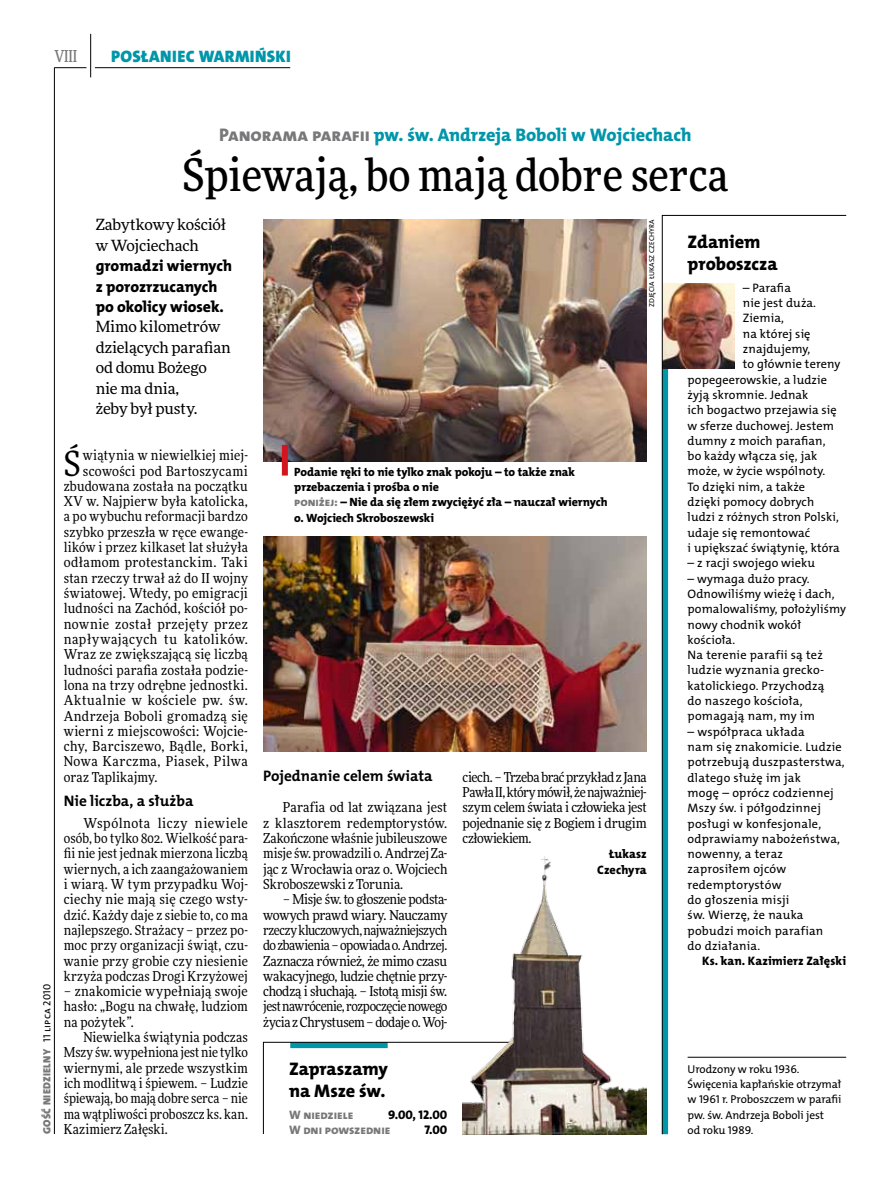
<style>
.page{position:relative;width:893px;height:1191px;background:#fff}
.page>*{position:absolute;margin:0;border:0;box-sizing:border-box;transform-origin:0 0}
.t1{font:500 45px "Freeday Narrow";color:#000}
.t2{font:34.8px "Freeday Narrow News";color:#000}
.t3{font:18.3px "The Mix HP8 Ex Bld";letter-spacing:-.005em;color:#0096aa}
.t4{font:18.3px/21.6px "The Mix HP8 Ex Bld";letter-spacing:-.005em;color:#000}
.t5{font:16.65px "The Mix HP9 Blk";letter-spacing:.02em;color:#0096aa}
.t6{font:500 16.5px "Freeday Narrow";color:#787779;scale:.9 1}
.t7{font:15.75px/20.4px "The Mix HP8 Ex Bld";letter-spacing:-.005em;color:#000}
.t8{font:15.45px/20.4px "Freeday News";letter-spacing:-.005em;color:#000}
.t9{font:15.3px "The Mix HP7 Bld";color:#000}
.t10{font:13.65px/15.3px "Freeday Narrow News";letter-spacing:.015em;color:#000;text-align:justify}
.t11{font:13.65px "Freeday Narrow News";letter-spacing:.035em;color:#000}
.t12{font:13.65px "Freeday Narrow News";letter-spacing:.04em;color:#000}
.t13{font:12.6px "The Mix HP8 Ex Bld";color:#000}
.t14{font:12.3px/15.3px "The Mix HP5 Plain";letter-spacing:.01em;color:#000}
.t15{font:12.3px/15.3px "The Mix HP8 Ex Bld";letter-spacing:.005em;color:#000;text-align:right}
.t16{font:12.3px "The Mix HP8 Ex Bld";letter-spacing:-.015em;color:#787779}
.t17{font:12px/15.3px "The Mix HP8 Ex Bld";letter-spacing:-.005em;color:#000}
.t18{font:11.4px/15.3px "The Mix HP5 Plain";letter-spacing:-.005em;color:#000}
.t19{font:10.5px "The Mix HP9 Blk";letter-spacing:.025em;color:#787779}
.t20{font:7.2px "The Mix HP5 Plain";color:#000}
.s1{color:#787779}
.s2{font-family:"The Mix HP5 Plain";color:#000}
</style>
<div class="page">
<hr style="left:54px;top:67px;width:1px;height:1067px;background:#000">
<hr style="left:90px;top:34px;width:1px;height:43px;background:#000">
<hr style="left:54px;top:67px;width:32px;height:1px;background:#000">
<hr style="left:95px;top:67px;width:195px;height:1px;background:#000">
<img style="left:263px;top:219px;width:384px;height:242px">
<div style="left:282px;top:445px;width:6px;height:30px;background:#d3151f"></div>
<svg style="left:263px;top:1042px;width:200px;height:92px"></svg>
<svg style="left:662px;top:215px;width:185px;height:919px"></svg>
<img style="left:263px;top:537px;width:384px;height:214px">
<img style="left:463px;top:856px;width:184px;height:278px">
<p class="t6" style="left:54px;top:46px;width:27px">VIII</p>
<p class="t5" style="left:111px;top:46px;width:181px">POSŁANIEC WARMIŃSKI</p>
<h3 class="t3" style="left:219px;top:123px;width:474px"><span class="s1">Panorama parafii</span> pw. św. Andrzeja Boboli w Wojciechach</h3>
<h1 class="t1" style="left:182px;top:147px;width:547px">Śpiewają, bo mają dobre serca</h1>
<p class="t19" style="left:40px;top:1134px;width:151px;rotate:-90deg">GOŚĆ NIEDZIELNY <span class="s2">11 lipca 2010</span></p>
<p class="t8" style="left:96px;top:214px;width:132px">Zabytkowy kościół w Wojciechach</p>
<p class="t7" style="left:96px;top:256px;width:138px">gromadzi wiernych z porozrzucanych po okolicy wiosek.</p>
<p class="t8" style="left:96px;top:316px;width:137px">Mimo kilometrów dzielących parafian od domu Bożego nie ma dnia,<br>żeby był pusty.</p>
<h2 class="t2" style="left:64px;top:442px;width:18px">Ś</h2>
<p class="t10" style="left:83px;top:447px;width:167px">wiątynia w niewielkiej miej-</p>
<p class="t10" style="left:83px;top:463px;width:166px">scowości pod Bartoszycami</p>
<p class="t10" style="left:64px;top:478px;width:186px">zbudowana została na początku</p>
<p class="t10" style="left:64px;top:493px;width:186px">XV w. Najpierw była katolicka,</p>
<p class="t10" style="left:64px;top:509px;width:186px">a po wybuchu reformacji bardzo</p>
<p class="t10" style="left:64px;top:524px;width:186px">szybko przeszła w ręce ewange-</p>
<p class="t10" style="left:64px;top:539px;width:186px">lików i przez kilkaset lat służyła</p>
<p class="t10" style="left:64px;top:555px;width:186px">odłamom protestanckim. Taki</p>
<p class="t10" style="left:64px;top:570px;width:186px">stan rzeczy trwał aż do II wojny</p>
<p class="t10" style="left:64px;top:585px;width:186px">światowej. Wtedy, po emigracji</p>
<p class="t10" style="left:64px;top:600px;width:186px">ludności na Zachód, kościół po-</p>
<p class="t10" style="left:64px;top:616px;width:186px">nownie został przejęty przez</p>
<p class="t12" style="left:64px;top:630px;width:186px">napływających tu katolików.</p>
<p class="t10" style="left:64px;top:646px;width:186px">Wraz ze zwiększającą się liczbą</p>
<p class="t10" style="left:64px;top:662px;width:186px">ludności parafia została podzie-</p>
<p class="t10" style="left:64px;top:677px;width:186px">lona na trzy odrębne jednostki.</p>
<p class="t11" style="left:64px;top:692px;width:186px">Aktualnie w kościele pw. św.</p>
<p class="t10" style="left:64px;top:708px;width:186px">Andrzeja Boboli gromadzą się</p>
<p class="t10" style="left:64px;top:723px;width:186px">wierni z miejscowości: Wojcie-</p>
<p class="t10" style="left:64px;top:738px;width:186px">chy, Barciszewo, Bądle, Borki,</p>
<p class="t11" style="left:64px;top:753px;width:186px">Nowa Karczma, Piasek, Pilwa</p>
<p class="t10" style="left:64px;top:769px;width:95px">oraz Taplikajmy.</p>
<p class="t9" style="left:64px;top:791px;width:131px">Nie liczba, a służba</p>
<p class="t10" style="left:64px;top:815px;width:186px;text-indent:20px">Wspólnota liczy niewiele osób, bo tylko 802. Wielkość para&shy;fii nie jest jednak mierzona liczbą wiernych, a ich zaangażowaniem i wiarą. W tym przypadku Woj&shy;ciechy nie mają się czego wsty&shy;dzić. Każdy daje z siebie to, co ma najlepszego. Strażacy – przez po&shy;moc przy organizacji świąt, czu&shy;wanie przy grobie czy niesienie krzyża podczas Drogi Krzyżowej</p>
<p class="t10" style="left:64px;top:983px;width:186px">– znakomicie wypełniają swoje hasło: „Bogu na chwałę, ludziom na pożytek”.</p>
<p class="t10" style="left:64px;top:1029px;width:186px;text-indent:20px">Niewielka świątynia podczas Mszy św. wypełniona jest nie tylko wiernymi, ale przede wszystkim ich modlitwą i śpiewem. – Ludzie śpiewają, bo mają dobre serca – nie ma wątpliwości proboszcz ks. kan.<br>Kazimierz Załęski.</p>
<p class="t20" style="left:647px;top:307px;width:88px;rotate:-90deg">Zdjęcia Łukasz Czechyra</p>
<p class="t17" style="left:294px;top:464px;width:315px">Podanie ręki to nie tylko znak pokoju – to także znak przebaczenia i prośba o nie<br><span class="s1">poniżej:</span> – Nie da się złem zwyciężyć zła – nauczał wiernych o. Wojciech Skroboszewski</p>
<p class="t9" style="left:263px;top:766px;width:171px">Pojednanie celem świata</p>
<p class="t10" style="left:263px;top:799px;width:186px;text-indent:20px">Parafia od lat związana jest z klasztorem redemptorystów.<br>Zakończone właśnie jubileuszowe misje św. prowadzili o. Andrzej Za&shy;jąc z Wrocławia oraz o. Wojciech Skroboszewski z Torunia.</p>
<p class="t10" style="left:263px;top:891px;width:186px;text-indent:20px">– Misje św. to głoszenie podsta&shy;wowych prawd wiary. Nauczamy rzeczy kluczowych, najważniejszych do zbawienia – opowiada o. Andrzej.<br>Zaznacza również, że mimo czasu wakacyjnego, ludzie chętnie przy&shy;chodzą i słuchają. – Istotą misji św. jest nawrócenie, rozpoczęcie nowego życia z Chrystusem – dodaje o. Woj-</p>
<h3 class="t4" style="left:289px;top:1058px;width:100px">Zapraszamy na Msze św.</h3>
<p class="t16" style="left:289px;top:1106px;width:66px">W niedziele</p>
<p class="t13" style="left:388px;top:1106px;width:61px">9.00, 12.00</p>
<p class="t16" style="left:289px;top:1122px;width:103px">W dni powszednie</p>
<p class="t13" style="left:424px;top:1121px;width:24px">7.00</p>
<p class="t10" style="left:463px;top:769px;width:186px">ciech. – Trzeba brać przykład z Jana Pawła II, który mówił, że najważniej&shy;szym celem świata i człowieka jest pojednanie się z Bogiem i drugim człowiekiem.</p>
<p class="t15" style="left:597px;top:846px;width:51px">Łukasz<br>Czechyra</p>
<h3 class="t4" style="left:688px;top:231px;width:92px">Zdaniem proboszcza</h3>
<p class="t14" style="left:743px;top:280px;width:50px">– Parafia</p>
<p class="t14" style="left:743px;top:295px;width:75px">nie jest duża.</p>
<p class="t14" style="left:743px;top:311px;width:43px">Ziemia,</p>
<p class="t14" style="left:743px;top:326px;width:69px">na której się</p>
<p class="t14" style="left:743px;top:341px;width:69px">znajdujemy,</p>
<p class="t14" style="left:743px;top:356px;width:99px">to głównie tereny</p>
<p class="t14" style="left:688px;top:372px;width:141px">popegeerowskie, a ludzie</p>
<p class="t14" style="left:688px;top:387px;width:122px">żyją skromnie. Jednak</p>
<p class="t14" style="left:688px;top:402px;width:151px">ich bogactwo przejawia się</p>
<p class="t14" style="left:688px;top:418px;width:148px">w sferze duchowej. Jestem</p>
<p class="t14" style="left:688px;top:433px;width:139px">dumny z moich parafian,</p>
<p class="t14" style="left:688px;top:448px;width:131px">bo każdy włącza się, jak</p>
<p class="t14" style="left:688px;top:464px;width:139px">może, w życie wspólnoty.</p>
<p class="t14" style="left:688px;top:479px;width:119px">To dzięki nim, a także</p>
<p class="t14" style="left:688px;top:494px;width:128px">dzięki pomocy dobrych</p>
<p class="t14" style="left:688px;top:509px;width:153px">ludzi z różnych stron Polski,</p>
<p class="t14" style="left:688px;top:525px;width:124px">udaje się remontować</p>
<p class="t14" style="left:688px;top:540px;width:154px">i upiększać świątynię, która</p>
<p class="t14" style="left:688px;top:555px;width:129px">– z racji swojego wieku</p>
<p class="t14" style="left:688px;top:571px;width:160px">– wymaga dużo pracy.<br>Odnowiliśmy wieżę i dach, pomalowaliśmy, położyliśmy nowy chodnik wokół kościoła.<br>Na terenie parafii są też ludzie wyznania grecko&shy;katolickiego. Przychodzą<br>do naszego kościoła, pomagają nam, my im</p>
<p class="t14" style="left:688px;top:724px;width:159px">– współpraca układa<br>nam się znakomicie. Ludzie potrzebują duszpasterstwa, dlatego służę im jak<br>mogę – oprócz codziennej<br>Mszy św. i półgodzinnej posługi w konfesjonale, odprawiamy nabożeństwa, nowenny, a teraz zaprosiłem ojców redemptorystów<br>do głoszenia misji<br>św. Wierzę, że nauka pobudzi moich parafian<br>do działania.</p>
<p class="t15" style="left:702px;top:953px;width:146px">Ks. kan. Kazimierz Załęski</p>
<p class="t18" style="left:688px;top:1061px;width:155px">Urodzony w roku 1936.<br>Święcenia kapłańskie otrzymał w 1961 r. Proboszczem w parafii pw. św. Andrzeja Boboli jest<br>od roku 1989.</p>
</div>
